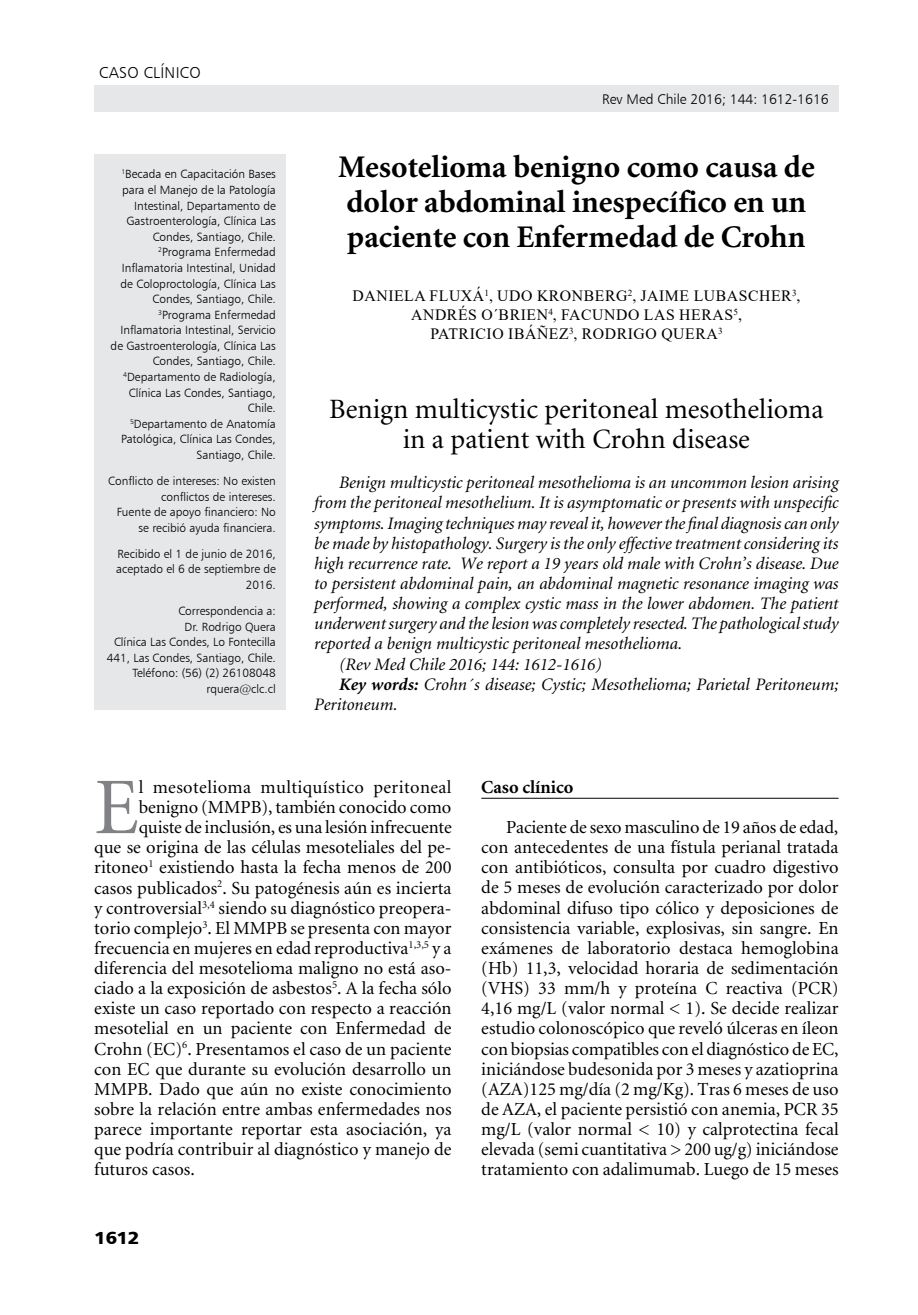
<style>
.page{position:relative;width:918px;height:1315px;background:#fff}
.page>*{position:absolute;margin:0;border:0;box-sizing:border-box;transform-origin:0 0}
.t1{font:80.33px "Minion";color:#808285}
.t2{font:700 31.5px/35px "Minion";color:#000}
.t3{font:28px/29.8px "Minion";color:#000;text-align:center}
.t4{font:18.38px/20.1px "Minion";color:#000;text-align:justify}
.t5{font:18.38px "Minion";letter-spacing:.02em;color:#000}
.t6{font:700 18.38px "Minion";color:#000}
.t7{font:italic 17.5px "Minion";color:#000}
.t8{font:17.5px "Humanist 777 BT Black B";color:#000;scale:1.1 1}
.t9{font:15.75px/18.9px "Times New Roman";letter-spacing:.035em;color:#000;text-align:center}
.t10{font:15.75px "Humanist 777 BT Light B";letter-spacing:.02em;color:#000}
.t11{font:14px "Humanist 777 BT Light B";color:#000}
.t12{font:11.9px/15.6px "Humanist 777 BT Light B";color:#000;text-align:right}
.s1{font-weight:700}
</style>
<div class="page">
<div style="left:94px;top:85px;width:744px;height:26px;background:#e6e7e8"></div>
<div style="left:94px;top:154px;width:192px;height:556px;background:#e6e7e8"></div>
<hr style="left:481px;top:798px;width:357px;height:1px;background:#000">
<p class="t10" style="left:99px;top:63px;width:103px">CASO CLÍNICO</p>
<p class="t12" style="left:111px;top:166px;width:167px"><sup>1</sup>Becada en Capacitación Bases para el Manejo de la Patología<br>Intestinal, Departamento de<br>Gastroenterología, Clínica Las<br>Condes, Santiago, Chile.<br><sup>2</sup>Programa Enfermedad<br>Inflamatoria Intestinal, Unidad de Coloproctología, Clínica Las<br>Condes, Santiago, Chile.<br><sup>3</sup>Programa Enfermedad<br>Inflamatoria Intestinal, Servicio de Gastroenterología, Clínica Las<br>Condes, Santiago, Chile.<br><sup>4</sup>Departamento de Radiología,<br>Clínica Las Condes, Santiago,<br>Chile.<br><sup>5</sup>Departamento de Anatomía<br>Patológica, Clínica Las Condes,<br>Santiago, Chile.</p>
<p class="t12" style="left:108px;top:473px;width:169px">Conflicto de intereses: No existen conflictos de intereses.<br>Fuente de apoyo financiero: No se recibió ayuda financiera.</p>
<p class="t12" style="left:116px;top:546px;width:161px">Recibido el 1 de junio de 2016, aceptado el 6 de septiembre de<br>2016.</p>
<p class="t12" style="left:107px;top:603px;width:170px">Correspondencia a:<br>Dr. Rodrigo Quera<br>Clínica Las Condes, Lo Fontecilla<br>441, Las Condes, Santiago, Chile.<br>Teléfono: (56) (2) 26108048 rquera@clc.cl</p>
<p class="t11" style="left:602px;top:90px;width:228px">Rev Med Chile 2016; 144: 1612-1616</p>
<h2 class="t2" style="left:338px;top:151px;width:478px">Mesotelioma benigno como causa de dolor abdominal inespecífico en un paciente con Enfermedad de Crohn</h2>
<p class="t9" style="left:352px;top:286px;width:449px">DANIELA FLUXÁ<sup>1</sup>, UDO KRONBERG<sup>2</sup>, JAIME LUBASCHER<sup>3</sup>,<br>ANDRÉS O´BRIEN<sup>4</sup>, FACUNDO LAS HERAS <sup>5</sup>,<br>PATRICIO IBÁÑEZ<sup>3</sup>, RODRIGO QUERA<sup>3</sup></p>
<h3 class="t3" style="left:329px;top:395px;width:496px">Benign multicystic peritoneal mesothelioma in a patient with Crohn disease</h3>
<p class="t7" style="left:339px;top:474px;width:501px">Benign multicystic peritoneal mesothelioma is an uncommon lesion arising</p>
<p class="t7" style="left:314px;top:494px;width:526px">from the peritoneal mesothelium. It is asymptomatic or presents with unspecific</p>
<p class="t7" style="left:314px;top:514px;width:526px">symptoms. Imaging techniques may reveal it, however the final diagnosis can only</p>
<p class="t7" style="left:314px;top:534px;width:525px">be made by histopathology. Surgery is the only effective treatment considering its</p>
<p class="t7" style="left:314px;top:554px;width:526px">high recurrence rate. We report a 19 years old male with Crohn’s disease. Due</p>
<p class="t7" style="left:314px;top:575px;width:526px">to persistent abdominal pain, an abdominal magnetic resonance imaging was</p>
<p class="t7" style="left:314px;top:595px;width:526px">performed, showing a complex cystic mass in the lower abdomen. The patient</p>
<p class="t7" style="left:314px;top:615px;width:526px">underwent surgery and the lesion was completely resected. The pathological study</p>
<p class="t7" style="left:314px;top:635px;width:369px">reported a benign multicystic peritoneal mesothelioma.</p>
<p class="t7" style="left:339px;top:655px;width:264px">(Rev Med Chile 2016; 144: 1612-1616)</p>
<p class="t7" style="left:339px;top:675px;width:501px"><span class="s1">Key words:</span> Crohn´s disease; Cystic; Mesothelioma; Parietal Peritoneum;</p>
<p class="t7" style="left:314px;top:695px;width:85px">Peritoneum.</p>
<h1 class="t1" style="left:94px;top:768px;width:46px">E</h1>
<p class="t5" style="left:139px;top:778px;width:314px">l mesotelioma multiquístico peritoneal</p>
<p class="t4" style="left:139px;top:797px;width:314px">benigno (MMPB), también conocido como</p>
<p class="t4" style="left:139px;top:818px;width:314px">quiste de inclusión, es una lesión infrecuente</p>
<p class="t4" style="left:94px;top:838px;width:359px">que se origina de las células mesoteliales del pe-</p>
<p class="t4" style="left:94px;top:858px;width:359px">ritoneo<sup>1</sup> existiendo hasta la fecha menos de 200</p>
<p class="t4" style="left:94px;top:878px;width:359px">casos publicados<sup>2</sup>. Su patogénesis aún es incierta</p>
<p class="t4" style="left:94px;top:898px;width:359px">y controversial<sup>3,4</sup> siendo su diagnóstico preopera-</p>
<p class="t4" style="left:94px;top:918px;width:359px">torio complejo<sup>3</sup>. El MMPB se presenta con mayor</p>
<p class="t4" style="left:94px;top:938px;width:359px">frecuencia en mujeres en edad reproductiva<sup>1,3,5</sup> y a</p>
<p class="t4" style="left:94px;top:958px;width:359px">diferencia del mesotelioma maligno no está aso-</p>
<p class="t4" style="left:94px;top:979px;width:359px">ciado a la exposición de asbestos<sup>5</sup>. A la fecha sólo</p>
<p class="t4" style="left:94px;top:999px;width:359px">existe un caso reportado con respecto a reacción</p>
<p class="t4" style="left:94px;top:1019px;width:359px">mesotelial en un paciente con Enfermedad de</p>
<p class="t4" style="left:94px;top:1039px;width:359px">Crohn (EC)<sup>6</sup>. Presentamos el caso de un paciente</p>
<p class="t4" style="left:94px;top:1059px;width:359px">con EC que durante su evolución desarrollo un</p>
<p class="t4" style="left:94px;top:1079px;width:359px">MMPB. Dado que aún no existe conocimiento</p>
<p class="t4" style="left:94px;top:1099px;width:359px">sobre la relación entre ambas enfermedades nos</p>
<p class="t4" style="left:94px;top:1119px;width:359px">parece importante reportar esta asociación, ya</p>
<p class="t4" style="left:94px;top:1140px;width:359px">que podría contribuir al diagnóstico y manejo de</p>
<p class="t4" style="left:94px;top:1160px;width:102px">futuros casos.</p>
<p class="t8" style="left:94px;top:1226px;width:43px">1612</p>
<p class="t6" style="left:481px;top:777px;width:94px">Caso clínico</p>
<p class="t4" style="left:481px;top:818px;width:359px;text-indent:25px">Paciente de sexo masculino de 19 años de edad, con antecedentes de una fístula perianal tratada con antibióticos, consulta por cuadro digestivo de 5 meses de evolución caracterizado por dolor abdominal difuso tipo cólico y deposiciones de consistencia variable, explosivas, sin sangre. En exámenes de laboratorio destaca hemoglobina (Hb) 11,3, velocidad horaria de sedimentación (VHS) 33 mm/h y proteína C reactiva (PCR)<br>4,16 mg/L (valor normal &lt; 1). Se decide realizar estudio colonoscópico que reveló úlceras en íleon con biopsias compatibles con el diagnóstico de EC, iniciándose budesonida por 3 meses y azatioprina (AZA)125 mg/día (2 mg/Kg). Tras 6 meses de uso de AZA, el paciente persistió con anemia, PCR 35 mg/L (valor normal &lt; 10) y calprotectina fecal elevada (semi cuantitativa &gt; 200 ug/g) iniciándose tratamiento con adalimumab. Luego de 15 meses</p>
</div>
